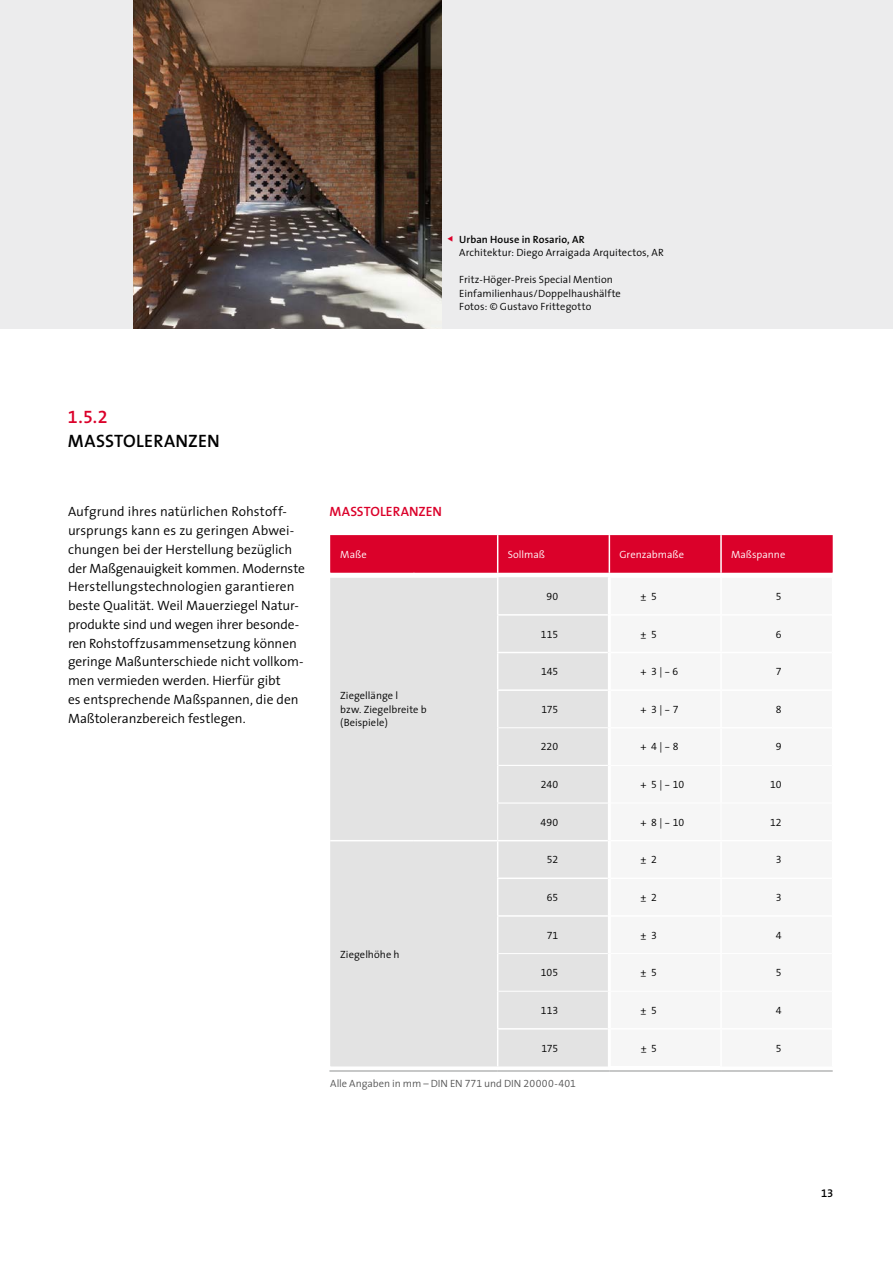
<style>
.page{position:relative;width:893px;height:1263px;background:#fff}
.page>*{position:absolute;margin:0;border:0;box-sizing:border-box;transform-origin:0 0}
.t1{font:600 18px "The Sans";letter-spacing:.01em;color:#000}
.t2{font:18px "The Sans Semi Bold Expert";color:#db012a}
.t3{font:300 13.5px/18.8px "The Sans";letter-spacing:-.005em;color:#000}
.t4{font:600 13.5px "The Sans";color:#db012a}
.t5{font:11.25px "The Sans Semi Bold Expert";color:#000}
.t6{font:300 10.5px/13.5px "The Sans";letter-spacing:.005em;color:#000}
.t7{font:10.5px "The Sans Semi Light Expert";color:#000}
.t8{font:300 10.5px "The Sans";letter-spacing:-.005em;color:#565656}
.t9{font:300 10.5px "The Sans";color:#fff}
.t10{font:600 10.5px "The Sans";letter-spacing:.01em;color:#000}
.s1{font-family:"The Sans";font-weight:300}
.s2{font-family:"The Sans Semi Light Expert";font-weight:400}
</style>
<div class="page">
<div style="left:0;top:0;width:893px;height:329px;background:#ececed"></div>
<div style="left:330px;top:577px;width:278px;height:489px;background:#e3e3e3"></div>
<hr style="left:497px;top:614px;width:111px;height:2px;background:#fff">
<hr style="left:497px;top:652px;width:111px;height:1px;background:#fff">
<hr style="left:497px;top:1028px;width:111px;height:1px;background:#fff">
<div style="left:330px;top:535px;width:503px;height:38px;background:#db012a"></div>
<hr style="left:609px;top:535px;width:1px;height:38px;background:#fff">
<hr style="left:720px;top:535px;width:2px;height:38px;background:#fff">
<hr style="left:497px;top:689px;width:111px;height:2px;background:#fff">
<hr style="left:498px;top:840px;width:110px;height:1px;background:#fff">
<hr style="left:497px;top:877px;width:111px;height:2px;background:#fff">
<hr style="left:497px;top:915px;width:111px;height:2px;background:#fff">
<hr style="left:498px;top:765px;width:110px;height:1px;background:#fff">
<hr style="left:497px;top:802px;width:111px;height:2px;background:#fff">
<hr style="left:497px;top:577px;width:1px;height:37px;background:#fff">
<hr style="left:497px;top:616px;width:1px;height:36px;background:#fff">
<hr style="left:497px;top:653px;width:1px;height:36px;background:#fff">
<hr style="left:497px;top:691px;width:1px;height:37px;background:#fff">
<hr style="left:497px;top:728px;width:1px;height:37px;background:#fff">
<hr style="left:497px;top:765px;width:1px;height:37px;background:#fff">
<hr style="left:497px;top:804px;width:1px;height:36px;background:#fff">
<hr style="left:497px;top:535px;width:1px;height:38px;background:#fff">
<hr style="left:329px;top:1070px;width:85px;height:1px;background:#9c9d9d">
<hr style="left:414px;top:1070px;width:84px;height:1px;background:#9c9d9d">
<hr style="left:498px;top:1070px;width:111px;height:1px;background:#9c9d9d">
<hr style="left:609px;top:1070px;width:112px;height:1px;background:#9c9d9d">
<hr style="left:721px;top:1070px;width:112px;height:1px;background:#9c9d9d">
<hr style="left:498px;top:953px;width:110px;height:1px;background:#fff">
<hr style="left:498px;top:991px;width:110px;height:1px;background:#fff">
<hr style="left:498px;top:727px;width:110px;height:1px;background:#fff">
<hr style="left:330px;top:840px;width:84px;height:1px;background:#fff">
<hr style="left:414px;top:840px;width:84px;height:1px;background:#fff">
<hr style="left:497px;top:841px;width:1px;height:36px;background:#fff">
<hr style="left:497px;top:879px;width:1px;height:36px;background:#fff">
<hr style="left:497px;top:917px;width:1px;height:36px;background:#fff">
<hr style="left:497px;top:953px;width:1px;height:38px;background:#fff">
<hr style="left:497px;top:991px;width:1px;height:37px;background:#fff">
<hr style="left:497px;top:1029px;width:1px;height:37px;background:#fff">
<hr style="left:330px;top:577px;width:84px;height:1px;background:#fff">
<hr style="left:414px;top:577px;width:84px;height:1px;background:#fff">
<img style="left:133px;top:0;width:308px;height:329px">
<h1 class="t2" style="left:68px;top:401px;width:41px">1.5.2</h1>
<h1 class="t1" style="left:68px;top:425px;width:153px">MASSTOLERANZEN</h1>
<p class="t10" style="left:459px;top:230px;width:127px">Urban House in Rosario, AR</p>
<p class="t6" style="left:459px;top:245px;width:206px">Architektur: Diego Arraigada Arquitectos, AR</p>
<p class="t6" style="left:459px;top:272px;width:163px">Fritz-Höger-Preis Special Mention<br>Einfamilienhaus/Doppelhaushälfte<br>Fotos: © Gustavo Frittegotto</p>
<p class="t3" style="left:68px;top:502px;width:238px">Aufgrund ihres natürlichen Rohstoff&shy;ursprungs kann es zu geringen Abwei&shy;chungen bei der Herstellung bezüglich der Maßgenauigkeit kommen. Modernste Herstellungstechnologien garantieren beste Qualität. Weil Mauerziegel Natur&shy;produkte sind und wegen ihrer besonde&shy;ren Rohstoffzusammensetzung können geringe Maßunterschiede nicht vollkom&shy;men vermieden werden. Hierfür gibt<br>es entsprechende Maßspannen, die den Maßtoleranzbereich festlegen.</p>
<p class="t4" style="left:329px;top:500px;width:114px">MASSTOLERANZEN</p>
<p class="t9" style="left:340px;top:545px;width:28px">Maße</p>
<p class="t9" style="left:508px;top:545px;width:39px">Sollmaß</p>
<p class="t9" style="left:619px;top:545px;width:66px">Grenzabmaße</p>
<p class="t9" style="left:731px;top:545px;width:56px">Maßspanne</p>
<p class="t7" style="left:546px;top:588px;width:13px">90</p>
<p class="t7" style="left:641px;top:588px;width:18px">± 5</p>
<p class="t7" style="left:776px;top:588px;width:7px">5</p>
<p class="t7" style="left:541px;top:625px;width:19px">115</p>
<p class="t7" style="left:641px;top:625px;width:18px">± 5</p>
<p class="t7" style="left:776px;top:625px;width:7px">6</p>
<p class="t7" style="left:541px;top:663px;width:19px">145</p>
<p class="t7" style="left:641px;top:663px;width:39px">+ 3<span class="s1">|</span> -6</p>
<p class="t7" style="left:776px;top:663px;width:7px">7</p>
<p class="t7" style="left:541px;top:700px;width:19px">175</p>
<p class="t7" style="left:641px;top:700px;width:39px">+ 3<span class="s1">|</span> -7</p>
<p class="t7" style="left:776px;top:700px;width:7px">8</p>
<p class="t7" style="left:541px;top:738px;width:19px">220</p>
<p class="t7" style="left:641px;top:738px;width:39px">+ 4<span class="s1">|</span> -8</p>
<p class="t7" style="left:776px;top:738px;width:7px">9</p>
<p class="t7" style="left:541px;top:776px;width:19px">240</p>
<p class="t7" style="left:641px;top:776px;width:45px">+ 5<span class="s1">|</span> -10</p>
<p class="t7" style="left:770px;top:776px;width:13px">10</p>
<p class="t7" style="left:540px;top:813px;width:19px">490</p>
<p class="t7" style="left:641px;top:813px;width:45px">+ 8<span class="s1">|</span> -10</p>
<p class="t7" style="left:770px;top:813px;width:13px">12</p>
<p class="t6" style="left:340px;top:688px;width:88px">Ziegellänge l<br>bzw. Ziegelbreite b (Beispiele)</p>
<p class="t7" style="left:547px;top:851px;width:13px">52</p>
<p class="t7" style="left:641px;top:851px;width:18px">± 2</p>
<p class="t7" style="left:776px;top:851px;width:7px">3</p>
<p class="t7" style="left:547px;top:889px;width:13px">65</p>
<p class="t7" style="left:641px;top:889px;width:18px">± 2</p>
<p class="t7" style="left:776px;top:889px;width:7px">3</p>
<p class="t7" style="left:547px;top:926px;width:13px">71</p>
<p class="t7" style="left:641px;top:926px;width:18px">± 3</p>
<p class="t7" style="left:776px;top:926px;width:7px">4</p>
<p class="t7" style="left:541px;top:964px;width:19px">105</p>
<p class="t7" style="left:641px;top:964px;width:18px">± 5</p>
<p class="t7" style="left:776px;top:964px;width:7px">5</p>
<p class="t7" style="left:541px;top:1002px;width:19px">113</p>
<p class="t7" style="left:641px;top:1002px;width:18px">± 5</p>
<p class="t7" style="left:776px;top:1002px;width:7px">4</p>
<p class="t7" style="left:541px;top:1039px;width:19px">175</p>
<p class="t7" style="left:641px;top:1039px;width:18px">± 5</p>
<p class="t7" style="left:776px;top:1039px;width:7px">5</p>
<p class="t8" style="left:330px;top:1075px;width:247px">Alle Angaben in mm – DIN EN <span class="s2">771</span> und DIN <span class="s2">20000</span>-<span class="s2">401</span></p>
<p class="t6" style="left:340px;top:947px;width:61px">Ziegelhöhe h</p>
<p class="t5" style="left:821px;top:1183px;width:14px">13</p>
</div>
